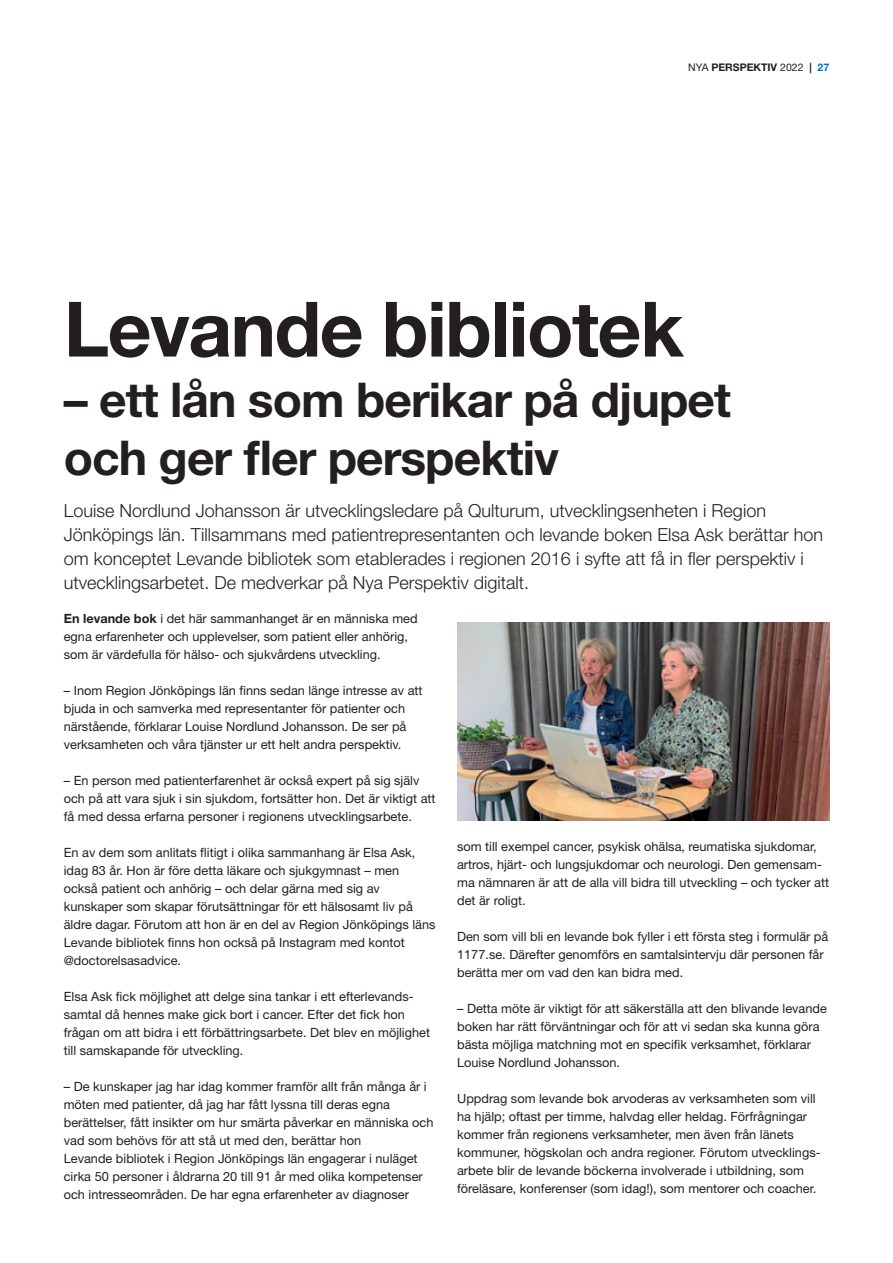
<style>
.page{position:relative;width:893px;height:1263px;background:#fff}
.page>*{position:absolute;margin:0;border:0;box-sizing:border-box;transform-origin:0 0}
.t1{font:700 76.5px "Helvetica Neue LT Pro";letter-spacing:-.02em;color:#231f20}
.t2{font:700 48px/57.6px "Helvetica Neue LT Pro";letter-spacing:-.02em;color:#231f20}
.t3{font:300 18px/24px "Helvetica Neue LT Pro";color:#231f20}
.t4{font:12.75px/18px "Helvetica Neue LT Pro";color:#231f20}
.t5{font:700 10.5px "Helvetica Neue LT Pro";color:#231f20}
.s1{font-weight:400}
.s2{color:#0072bc}
.s3{font-weight:700}
</style>
<div class="page">
<img style="left:457px;top:623px;width:372px;height:198px">
<p class="t5" style="left:688px;top:61px;width:143px"><span class="s1">NYA</span> PERSPEKTIV <span class="s1">2022</span> | <span class="s2">27</span></p>
<h1 class="t1" style="left:64px;top:282px;width:621px">Levande bibliotek</h1>
<h2 class="t2" style="left:64px;top:370px;width:669px">– ett lån som berikar på djupet och ger fler perspektiv</h2>
<p class="t3" style="left:64px;top:498px;width:761px">Louise Nordlund Johansson är utvecklingsledare på Qulturum, utvecklingsenheten i Region Jönköpings län. Tillsammans med patientrepresentanten och levande boken Elsa Ask berättar hon om konceptet Levande bibliotek som etablerades i regionen 2016 i syfte att få in fler perspektiv i utvecklingsarbetet. De medverkar på Nya Perspektiv digitalt.</p>
<p class="t4" style="left:64px;top:609px;width:355px"><span class="s3">En levande bok</span> i det här sammanhanget är en människa med egna erfarenheter och upplevelser, som patient eller anhörig, som är värdefulla för hälso- och sjukvårdens utveckling.</p>
<p class="t4" style="left:64px;top:681px;width:360px">– Inom Region Jönköpings län finns sedan länge intresse av att bjuda in och samverka med representanter för patienter och närstående, förklarar Louise Nordlund Johansson. De ser på verksamheten och våra tjänster ur ett helt andra perspektiv.</p>
<p class="t4" style="left:64px;top:771px;width:373px">– En person med patienterfarenhet är också expert på sig själv och på att vara sjuk i sin sjukdom, fortsätter hon. Det är viktigt att få med dessa erfarna personer i regionens utvecklingsarbete.</p>
<p class="t4" style="left:64px;top:843px;width:373px">En av dem som anlitats flitigt i olika sammanhang är Elsa Ask, idag 83 år. Hon är före detta läkare och sjukgymnast – men också patient och anhörig – och delar gärna med sig av kunskaper som skapar förutsättningar för ett hälsosamt liv på äldre dagar. Förutom att hon är en del av Region Jönköpings läns Levande bibliotek finns hon också på Instagram med kontot @doctorelsasadvice.</p>
<p class="t4" style="left:64px;top:987px;width:368px">Elsa Ask fick möjlighet att delge sina tankar i ett efterlevands&shy;samtal då hennes make gick bort i cancer. Efter det fick hon frågan om att bidra i ett förbättringsarbete. Det blev en möjlighet till samskapande för utveckling.</p>
<p class="t4" style="left:64px;top:1077px;width:371px">– De kunskaper jag har idag kommer framför allt från många år i möten med patienter, då jag har fått lyssna till deras egna berättelser, fått insikter om hur smärta påverkar en människa och vad som behövs för att stå ut med den, berättar hon<br>Levande bibliotek i Region Jönköpings län engagerar i nuläget cirka 50 personer i åldrarna 20 till 91 år med olika kompetenser och intresseområden. De har egna erfarenheter av diagnoser</p>
<p class="t4" style="left:457px;top:837px;width:373px">som till exempel cancer, psykisk ohälsa, reumatiska sjukdomar, artros, hjärt- och lungsjukdomar och neurologi. Den gemensam&shy;ma nämnaren är att de alla vill bidra till utveckling – och tycker att det är roligt.</p>
<p class="t4" style="left:457px;top:927px;width:373px">Den som vill bli en levande bok fyller i ett första steg i formulär på<br>1177.se. Därefter genomförs en samtalsintervju där personen får berätta mer om vad den kan bidra med.</p>
<p class="t4" style="left:457px;top:999px;width:371px">– Detta möte är viktigt för att säkerställa att den blivande levande boken har rätt förväntningar och för att vi sedan ska kunna göra bästa möjliga matchning mot en specifik verksamhet, förklarar Louise Nordlund Johansson.</p>
<p class="t4" style="left:457px;top:1089px;width:365px">Uppdrag som levande bok arvoderas av verksamheten som vill ha hjälp; oftast per timme, halvdag eller heldag. Förfrågningar kommer från regionens verksamheter, men även från länets kommuner, högskolan och andra regioner. Förutom utvecklings&shy;arbete blir de levande böckerna involverade i utbildning, som föreläsare, konferenser (som idag!), som mentorer och coacher.</p>
</div>
